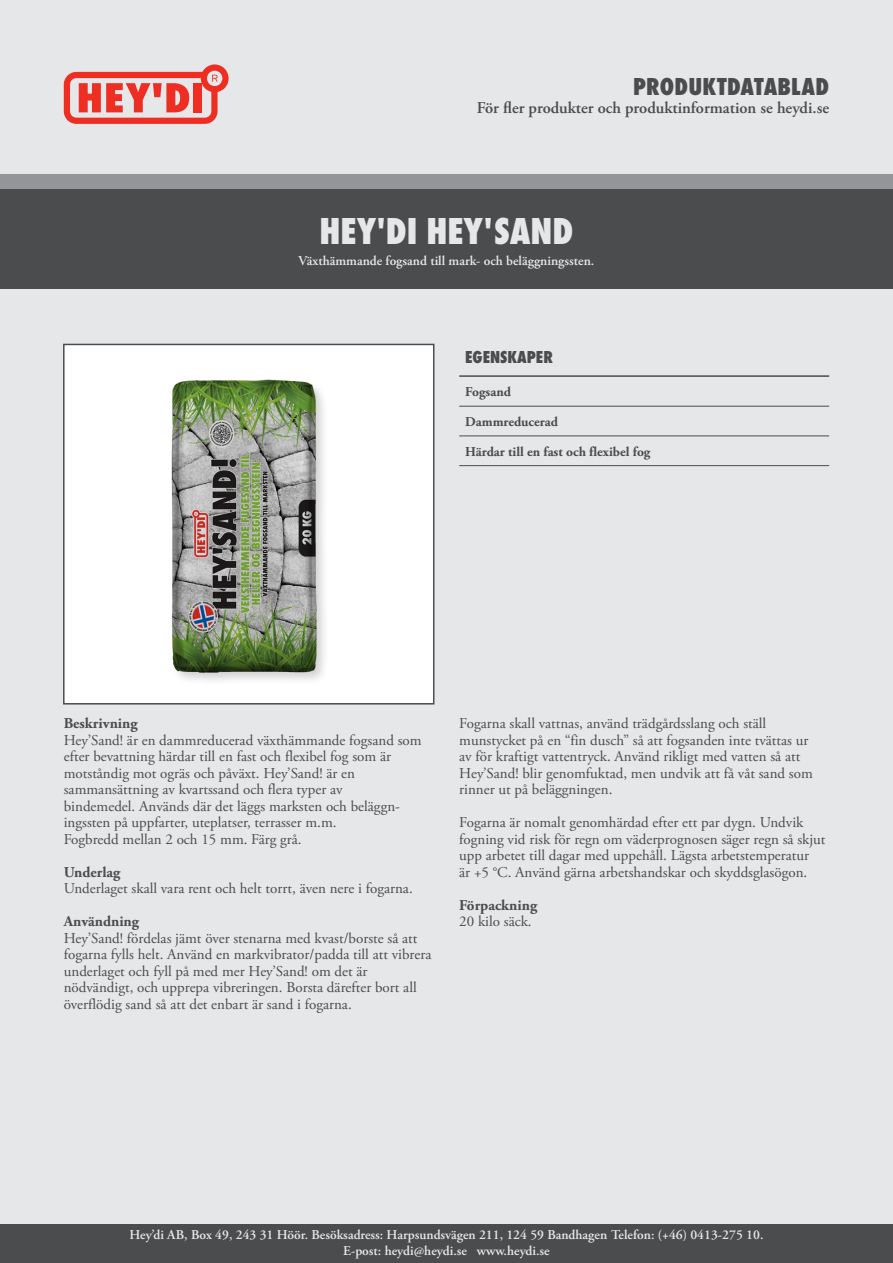
<style>
.page{position:relative;width:893px;height:1263px;background:#e6e7e9}
.page>*{position:absolute;margin:0;border:0;box-sizing:border-box;transform-origin:0 0}
.t1{font:800 39px "Futura PT Cond";color:#e6e7e9}
.t2{font:800 25.5px "Futura PT Cond";letter-spacing:.01em;color:#4b4c4d}
.t3{font:800 18px "Futura PT Cond";color:#4b4c4d}
.t4{font:600 16.5px "Adobe Garamond Pro";color:#4b4c4d}
.t5{font:15px/16.5px "Adobe Garamond Pro";color:#4b4c4d}
.t6{font:700 15px "Adobe Garamond Pro";color:#4b4c4d}
.t7{font:600 13.5px "Adobe Garamond Pro";color:#e6e7e9}
.t8{font:700 13.5px "Adobe Garamond Pro";color:#4b4c4d}
</style>
<div class="page">
<svg style="left:64px;top:64px;width:165px;height:60px"></svg>
<div style="left:0;top:189px;width:893px;height:100px;background:#4b4c4d"></div>
<div style="left:0;top:175px;width:893px;height:14px;background:#939598"></div>
<div style="left:64px;top:344px;width:370px;height:360px;background:#fff"></div>
<img style="left:171px;top:379px;width:153px;height:302px">
<div style="left:63px;top:344px;width:371px;height:360px;border:2px solid #4b4c4d"></div>
<hr style="left:459px;top:406px;width:370px;height:1px;background:#4b4c4d">
<hr style="left:459px;top:435px;width:370px;height:1px;background:#4b4c4d">
<hr style="left:459px;top:465px;width:370px;height:1px;background:#4b4c4d">
<hr style="left:459px;top:375px;width:370px;height:2px;background:#4b4c4d">
<div style="left:0;top:1225px;width:893px;height:38px;background:#4b4c4d"></div>
<p class="t2" style="left:633px;top:72px;width:197px">PRODUKTDATABLAD</p>
<p class="t4" style="left:477px;top:99px;width:354px">För fler produkter och produktinformation se heydi.se</p>
<p class="t1" style="left:320px;top:207px;width:255px">HEY'DI HEY'SAND</p>
<p class="t7" style="left:299px;top:252px;width:297px">Växthämmande fogsand till mark- och beläggningssten.</p>
<p class="t3" style="left:465px;top:347px;width:89px">EGENSKAPER</p>
<p class="t8" style="left:465px;top:384px;width:47px">Fogsand</p>
<p class="t8" style="left:465px;top:414px;width:94px">Dammreducerad</p>
<p class="t8" style="left:465px;top:443px;width:187px">Härdar till en fast och flexibel fog</p>
<p class="t6" style="left:64px;top:715px;width:75px">Beskrivning</p>
<p class="t5" style="left:64px;top:732px;width:359px">Hey’Sand! är en dammreducerad växthämmande fogsand som efter bevattning härdar till en fast och flexibel fog som är motståndig mot ogräs och påväxt. Hey’Sand! är en</p>
<p class="t5" style="left:64px;top:782px;width:338px">sammansättning av kvartssand och flera typer av bindemedel. Används där det läggs marksten och beläggn&shy;ingssten på uppfarter, uteplatser, terrasser m.m.</p>
<p class="t5" style="left:64px;top:831px;width:239px">Fogbredd mellan 2 och 15 mm. Färg grå.</p>
<p class="t6" style="left:64px;top:863px;width:58px">Underlag</p>
<p class="t5" style="left:64px;top:881px;width:350px">Underlaget skall vara rent och helt torrt, även nere i fogarna.</p>
<p class="t6" style="left:64px;top:913px;width:77px">Användning</p>
<p class="t5" style="left:64px;top:930px;width:369px">Hey’Sand! fördelas jämt över stenarna med kvast/borste så att fogarna fylls helt. Använd en markvibrator/padda till att vibrera underlaget och fyll på med mer Hey’Sand! om det är nödvändigt, och upprepa vibreringen. Borsta därefter bort all överflödig sand så att det enbart är sand i fogarna.</p>
<p class="t5" style="left:459px;top:716px;width:355px">Fogarna skall vattnas, använd trädgårdsslang och ställ munstycket på en “fin dusch” så att fogsanden inte tvättas ur av för kraftigt vattentryck. Använd rikligt med vatten så att Hey’Sand! blir genomfuktad, men undvik att få våt sand som rinner ut på beläggningen.</p>
<p class="t5" style="left:459px;top:815px;width:368px">Fogarna är nomalt genomhärdad efter ett par dygn. Undvik fogning vid risk för regn om väderprognosen säger regn så skjut upp arbetet till dagar med uppehåll. Lägsta arbetstemperatur</p>
<p class="t5" style="left:459px;top:864px;width:350px">är +5 °C. Använd gärna arbetshandskar och skyddsglasögon.</p>
<p class="t6" style="left:459px;top:896px;width:79px">Förpackning</p>
<p class="t5" style="left:459px;top:914px;width:74px">20 kilo säck.</p>
<p class="t7" style="left:130px;top:1227px;width:635px">Hey’di AB, Box 49, 243 31 Höör. Besöksadress: Harpsundsvägen 211, 124 59 Bandhagen Telefon: (+46) 0413-275 10.</p>
<p class="t7" style="left:343px;top:1243px;width:208px">E-post: heydi@heydi.se www.heydi.se</p>
</div>
